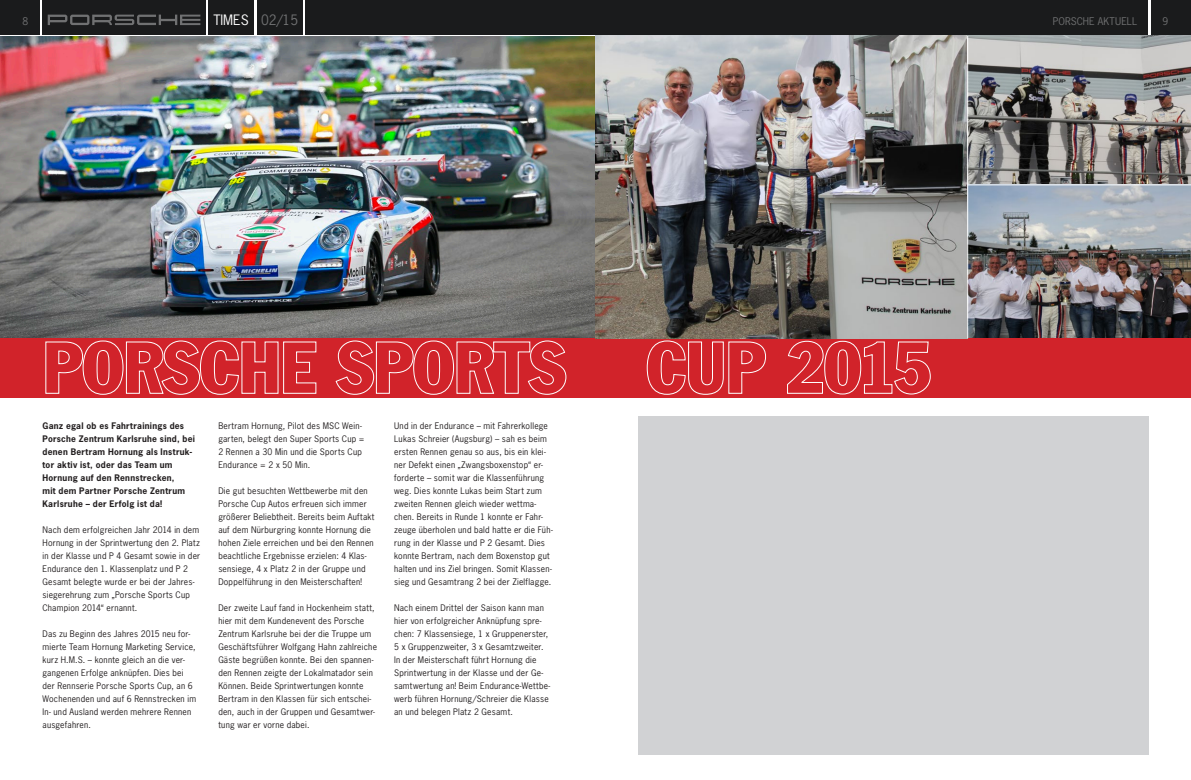
<style>
.page{position:relative;width:1191px;height:780px;background:#fff}
.page>*{position:absolute;margin:0;border:0;box-sizing:border-box;transform-origin:0 0}
.t1{font:13.5px "Porsche News Gothic";color:#fff}
.t2{font:10px "Porsche News Gothic";letter-spacing:.01em;color:#707172}
.t3{font:8.5px/13px "Porsche News Gothic";letter-spacing:.025em;color:#231f20}
.t4{font:700 8.5px/13px "Porsche News Gothic";letter-spacing:.03em;color:#231f20}
.s1{color:#707172}
</style>
<div class="page">
<img style="left:0;top:36px;width:595px;height:302px">
<div style="left:595px;top:0;width:553px;height:34px;background:#1a1b1c"></div>
<div style="left:1151px;top:0;width:40px;height:34px;background:#1a1b1c"></div>
<svg style="left:0;top:0;width:595px;height:35px"></svg>
<div style="left:0;top:0;width:40px;height:34px;background:#1a1b1c"></div>
<div style="left:43px;top:0;width:162px;height:34px;background:#1a1b1c"></div>
<div style="left:208px;top:0;width:45px;height:34px;background:#1a1b1c"></div>
<div style="left:256px;top:0;width:46px;height:34px;background:#1a1b1c"></div>
<div style="left:305px;top:0;width:290px;height:34px;background:#1a1b1c"></div>
<svg style="left:48px;top:15px;width:152px;height:10px"></svg>
<div style="left:638px;top:416px;width:510px;height:338px;background:#d1d2d4"></div>
<div style="left:0;top:338px;width:1191px;height:60px;background:#d1232a"></div>
<svg style="left:45px;top:340px;width:272px;height:55px"></svg>
<svg style="left:335px;top:340px;width:232px;height:55px"></svg>
<svg style="left:646px;top:340px;width:120px;height:55px"></svg>
<svg style="left:787px;top:340px;width:144px;height:55px"></svg>
<img style="left:595px;top:35px;width:373px;height:303px">
<img style="left:968px;top:35px;width:223px;height:149px">
<img style="left:968px;top:185px;width:223px;height:153px">
<hr style="left:967px;top:36px;width:1px;height:302px;background:#fff">
<p class="t2" style="left:23px;top:15px;width:7px">8</p>
<h1 class="t1" style="left:213px;top:11px;width:86px">TIMES <span class="s1">02/15</span></h1>
<p class="t4" style="left:43px;top:419px;width:154px">Ganz egal ob es Fahrtrainings des<br>Porsche Zentrum Karlsruhe sind, bei denen Bertram Hornung als Instruk&shy;tor aktiv ist, oder das Team um<br>Hornung auf den Rennstrecken,<br>mit dem Partner Porsche Zentrum<br>Karlsruhe – der Erfolg ist da!</p>
<p class="t3" style="left:43px;top:523px;width:159px">Nach dem erfolgreichen Jahr 2014 in dem Hornung in der Sprintwertung den 2. Platz in der Klasse und P 4 Gesamt sowie in der Endurance den 1. Klassenplatz und P 2<br>Gesamt belegte wurde er bei der Jahres&shy;siegerehrung zum „Porsche Sports Cup Champion 2014“ ernannt.</p>
<p class="t3" style="left:43px;top:627px;width:155px">Das zu Beginn des Jahres 2015 neu for&shy;mierte Team Hornung Marketing Service, kurz H.M.S. – konnte gleich an die ver&shy;gangenen Erfolge anknüpfen. Dies bei der Rennserie Porsche Sports Cup, an 6<br>Wochenenden und auf 6 Rennstrecken im In- und Ausland werden mehrere Rennen ausgefahren.</p>
<p class="t3" style="left:218px;top:419px;width:148px">Bertram Hornung, Pilot des MSC Wein&shy;garten, belegt den Super Sports Cup =<br>2 Rennen a 30 Min und die Sports Cup<br>Endurance = 2 x 50 Min.</p>
<p class="t3" style="left:218px;top:484px;width:158px">Die gut besuchten Wettbewerbe mit den Porsche Cup Autos erfreuen sich immer größerer Beliebtheit. Bereits beim Auftakt auf dem Nürburgring konnte Hornung die hohen Ziele erreichen und bei den Rennen beachtliche Ergebnisse erzielen: 4 Klas&shy;sensiege, 4 x Platz 2 in der Gruppe und Doppelführung in den Meisterschaften!</p>
<p class="t3" style="left:218px;top:601px;width:160px">Der zweite Lauf fand in Hockenheim statt, hier mit dem Kundenevent des Porsche Zentrum Karlsruhe bei der die Truppe um Geschäftsführer Wolfgang Hahn zahlreiche Gäste begrüßen konnte. Bei den spannen&shy;den Rennen zeigte der Lokalmatador sein Können. Beide Sprintwertungen konnte Bertram in den Klassen für sich entschei&shy;den, auch in der Gruppen und Gesamtwer&shy;tung war er vorne dabei.</p>
<p class="t3" style="left:394px;top:419px;width:160px">Und in der Endurance – mit Fahrerkollege Lukas Schreier (Augsburg) – sah es beim ersten Rennen genau so aus, bis ein klei&shy;ner Defekt einen „Zwangsboxenstop“ er&shy;forderte – somit war die Klassenführung weg. Dies konnte Lukas beim Start zum zweiten Rennen gleich wieder wettma&shy;chen. Bereits in Runde 1 konnte er Fahr&shy;zeuge überholen und bald hatte er die Füh&shy;rung in der Klasse und P 2 Gesamt. Dies konnte Bertram, nach dem Boxenstop gut halten und ins Ziel bringen. Somit Klassen&shy;sieg und Gesamtrang 2 bei der Zielflagge.</p>
<p class="t3" style="left:394px;top:601px;width:158px">Nach einem Drittel der Saison kann man hier von erfolgreicher Anknüpfung spre&shy;chen: 7 Klassensiege, 1 x Gruppenerster, 5 x Gruppenzweiter, 3 x Gesamtzweiter.<br>In der Meisterschaft führt Hornung die Sprintwertung in der Klasse und der Ge&shy;samtwertung an! Beim Endurance-Wettbe&shy;werb führen Hornung/Schreier die Klasse an und belegen Platz 2 Gesamt.</p>
<p class="t2" style="left:1052px;top:15px;width:86px">PORSCHE AKTUELL</p>
<p class="t2" style="left:1162px;top:15px;width:7px">9</p>
</div>
